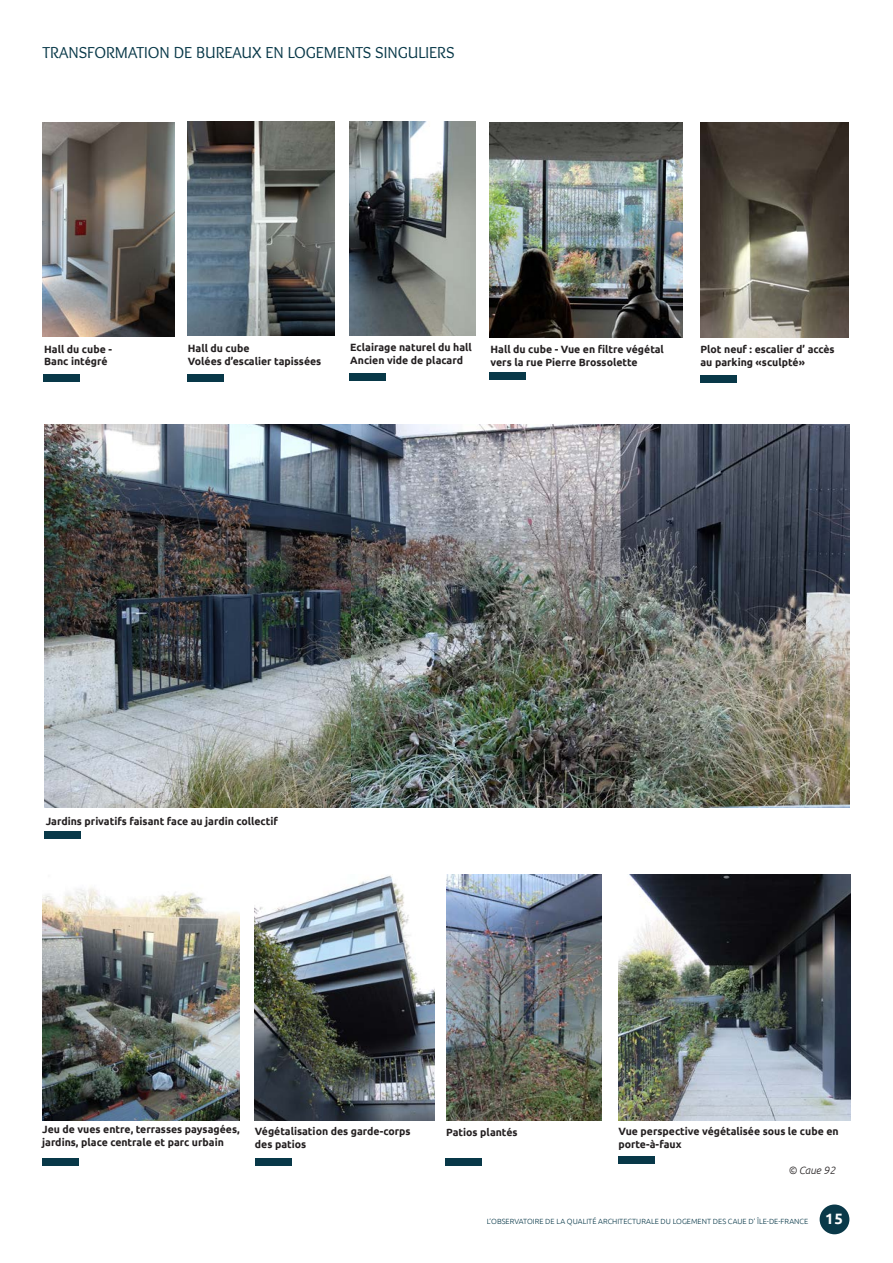
<style>
.page{position:relative;width:893px;height:1263px;background:#fff}
.page>*{position:absolute;margin:0;border:0;box-sizing:border-box;transform-origin:0 0}
.t1{font:16.5px "Overlock";color:#083848}
.Légende_photo{font:700 10.5px/12.6px "Ubuntu";color:#231f20}
.Légende_photo-2{font:italic 300 10.5px "Ubuntu";color:#231f20}
.t2{font:300 7.5px "Ubuntu";color:#083848}
.s1{font-weight:700;font-size:15px;color:#fff}
</style>
<div class="page">
<div style="left:820px;top:1204px;width:29px;height:30px;background:#0a3949;border-radius:50%"></div>
<img style="left:490px;top:123px;width:192px;height:214px">
<img style="left:42px;top:123px;width:132px;height:213px">
<img style="left:700px;top:123px;width:149px;height:214px">
<img style="left:44px;top:425px;width:307px;height:382px">
<img style="left:351px;top:425px;width:498px;height:382px">
<img style="left:618px;top:874px;width:233px;height:246px">
<img style="left:446px;top:875px;width:155px;height:245px">
<img style="left:255px;top:875px;width:179px;height:245px">
<img style="left:188px;top:121px;width:147px;height:214px">
<img style="left:349px;top:121px;width:126px;height:214px">
<img style="left:42px;top:888px;width:198px;height:232px">
<div style="left:43px;top:374px;width:36px;height:8px;background:#083848"></div>
<div style="left:618px;top:1156px;width:36px;height:7px;background:#083848"></div>
<div style="left:490px;top:373px;width:36px;height:7px;background:#083848"></div>
<div style="left:44px;top:831px;width:36px;height:7px;background:#083848"></div>
<div style="left:42px;top:1158px;width:36px;height:8px;background:#083848"></div>
<div style="left:255px;top:1158px;width:36px;height:7px;background:#083848"></div>
<div style="left:446px;top:1158px;width:36px;height:7px;background:#083848"></div>
<div style="left:187px;top:374px;width:36px;height:8px;background:#083848"></div>
<div style="left:349px;top:373px;width:36px;height:8px;background:#083848"></div>
<div style="left:700px;top:375px;width:37px;height:7px;background:#083848"></div>
<h1 class="t1" style="left:43px;top:44px;width:414px">TRANSFORMATION DE BUREAUX EN LOGEMENTS SINGULIERS</h1>
<p class="Légende_photo" style="left:44px;top:342px;width:69px">Hall du cube -</p>
<p class="Légende_photo" style="left:44px;top:355px;width:65px">Banc intégré</p>
<p class="Légende_photo" style="left:188px;top:342px;width:63px">Hall du cube</p>
<p class="Légende_photo" style="left:188px;top:355px;width:135px">Volées d’escalier tapissées</p>
<p class="Légende_photo" style="left:350px;top:341px;width:123px">Eclairage naturel du hall</p>
<p class="Légende_photo" style="left:350px;top:354px;width:114px">Ancien vide de placard</p>
<p class="Légende_photo" style="left:700px;top:343px;width:136px">Plot neuf : escalier d’ accès au parking «sculpté»</p>
<p class="Légende_photo" style="left:490px;top:343px;width:175px">Hall du cube - Vue en filtre végétal vers la rue Pierre Brossolette</p>
<p class="Légende_photo" style="left:46px;top:814px;width:234px">Jardins privatifs faisant face au jardin collectif</p>
<p class="Légende_photo" style="left:42px;top:1123px;width:199px">Jeu de vues entre, terrasses paysagées, jardins, place centrale et parc urbain</p>
<p class="Légende_photo" style="left:255px;top:1125px;width:157px">Végétalisation des garde-corps</p>
<p class="Légende_photo" style="left:255px;top:1138px;width:53px">des patios</p>
<p class="Légende_photo" style="left:446px;top:1126px;width:73px">Patios plantés</p>
<p class="Légende_photo" style="left:618px;top:1125px;width:222px">Vue perspective végétalisée sous le cube en porte-à-faux</p>
<p class="Légende_photo-2" style="left:788px;top:1164px;width:48px">© Caue 92</p>
<p class="t2" style="left:487px;top:1216px;width:358px">L’OBSERVATOIRE DE LA QUALITÉ ARCHITECTURALE DU LOGEMENT DES CAUE D’ ÎLE-DE-FRANCE <span class="s1">15</span></p>
</div>
